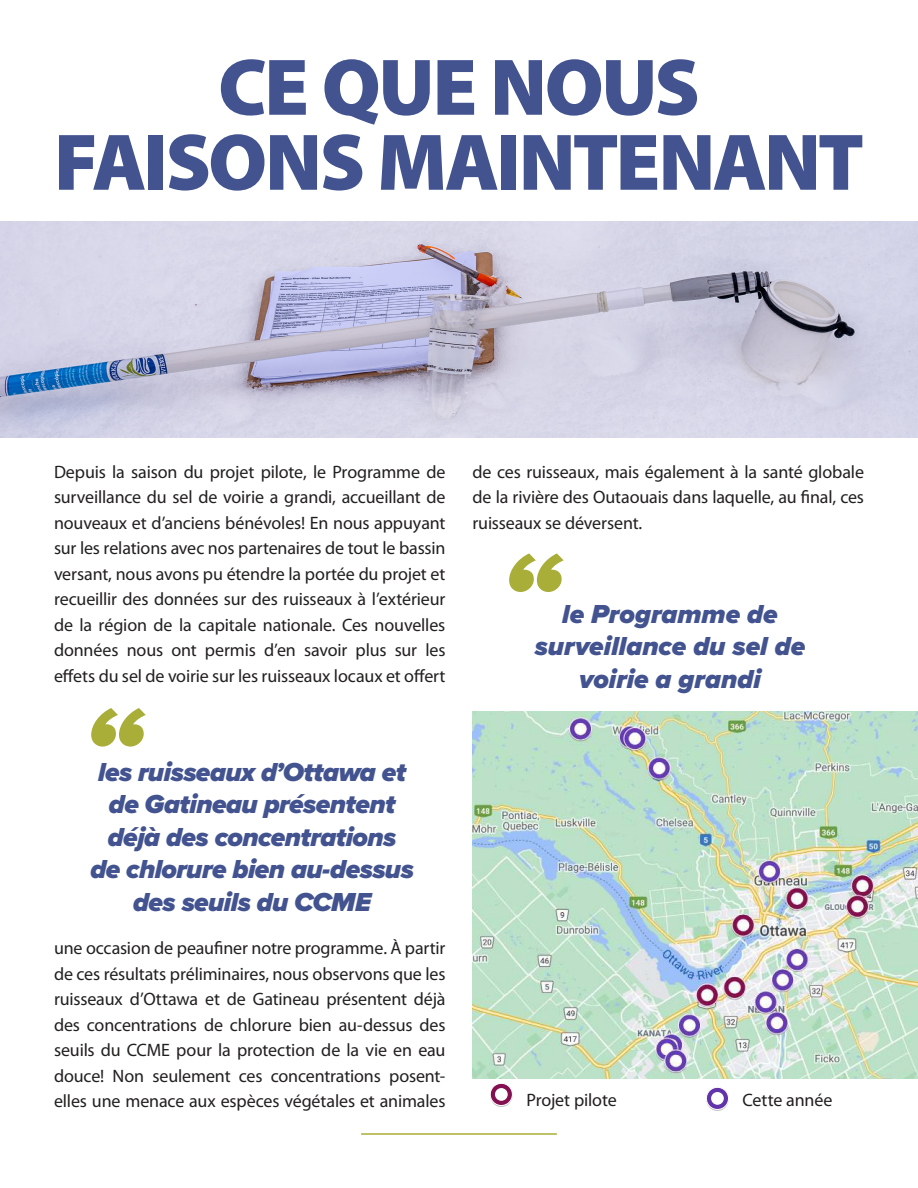
<style>
.page{position:relative;width:918px;height:1188px;background:#fff}
.page>*{position:absolute;margin:0;border:0;box-sizing:border-box;transform-origin:0 0}
.t1{font:italic 900 112.5px "Proxima Nova";color:#a8ae37}
.t2{font:900 81px/75px "Myriad Pro";letter-spacing:-.035em;color:#425390;text-align:center}
.t3{font:italic 900 27px/32.4px "Proxima Nova";letter-spacing:-.02em;color:#425390;text-align:center}
.t4{font:18px/25.5px "Myriad Pro";letter-spacing:-.01em;color:#221f1f;text-align:justify}
</style>
<div class="page">
<img style="left:0;top:221px;width:918px;height:216px">
<hr style="left:361px;top:1133px;width:196px;height:2px;background:#a8ae37">
<img style="left:472px;top:712px;width:446px;height:367px">
<svg style="left:490px;top:1085px;width:22px;height:22px"></svg>
<svg style="left:490px;top:1083px;width:22px;height:22px"></svg>
<div style="left:490px;top:1083px;width:23px;height:23px;border:1px solid #fff;border-radius:50%"></div>
<div style="left:495px;top:1088px;width:13px;height:13px;background:#fff;border-radius:50%"></div>
<svg style="left:706px;top:1089px;width:23px;height:22px"></svg>
<svg style="left:706px;top:1087px;width:23px;height:22px"></svg>
<div style="left:706px;top:1087px;width:23px;height:23px;border:1px solid #fff;border-radius:50%"></div>
<div style="left:711px;top:1092px;width:13px;height:13px;background:#fff;border-radius:50%"></div>
<h2 class="t2" style="left:54px;top:48px;width:812px">CE QUE NOUS<br>FAISONS MAINTENANT</h2>
<p class="t4" style="left:54px;top:460px;width:393px">Depuis la saison du projet pilote, le Programme de surveillance du sel de voirie a grandi, accueillant de nouveaux et d’anciens bénévoles! En nous appuyant sur les relations avec nos partenaires de tout le bassin versant, nous avons pu étendre la portée du projet et recueillir des données sur des ruisseaux à l’extérieur de la région de la capitale nationale. Ces nouvelles données nous ont permis d’en savoir plus sur les effets du sel de voirie sur les ruisseaux locaux et offert</p>
<h1 class="t1" style="left:83px;top:700px;width:61px">“</h1>
<h3 class="t3" style="left:90px;top:757px;width:325px">les ruisseaux d’Ottawa et de Gatineau présentent déjà des concentrations de chlorure bien au-dessus des seuils du CCME</h3>
<p class="t4" style="left:54px;top:936px;width:393px">une occasion de peaufiner notre programme. À partir de ces résultats préliminaires, nous observons que les ruisseaux d’Ottawa et de Gatineau présentent déjà des concentrations de chlorure bien au-dessus des seuils du CCME pour la protection de la vie en eau douce! Non seulement ces concentrations posent&shy;elles une menace aux espèces végétales et animales</p>
<p class="t4" style="left:472px;top:460px;width:393px">de ces ruisseaux, mais également à la santé globale de la rivière des Outaouais dans laquelle, au final, ces ruisseaux se déversent.</p>
<h1 class="t1" style="left:501px;top:545px;width:61px">“</h1>
<h3 class="t3" style="left:535px;top:599px;width:272px">le Programme de surveillance du sel de voirie a grandi</h3>
<p class="t4" style="left:526px;top:1088px;width:92px">Projet pilote</p>
<p class="t4" style="left:742px;top:1088px;width:91px">Cette année</p>
</div>
